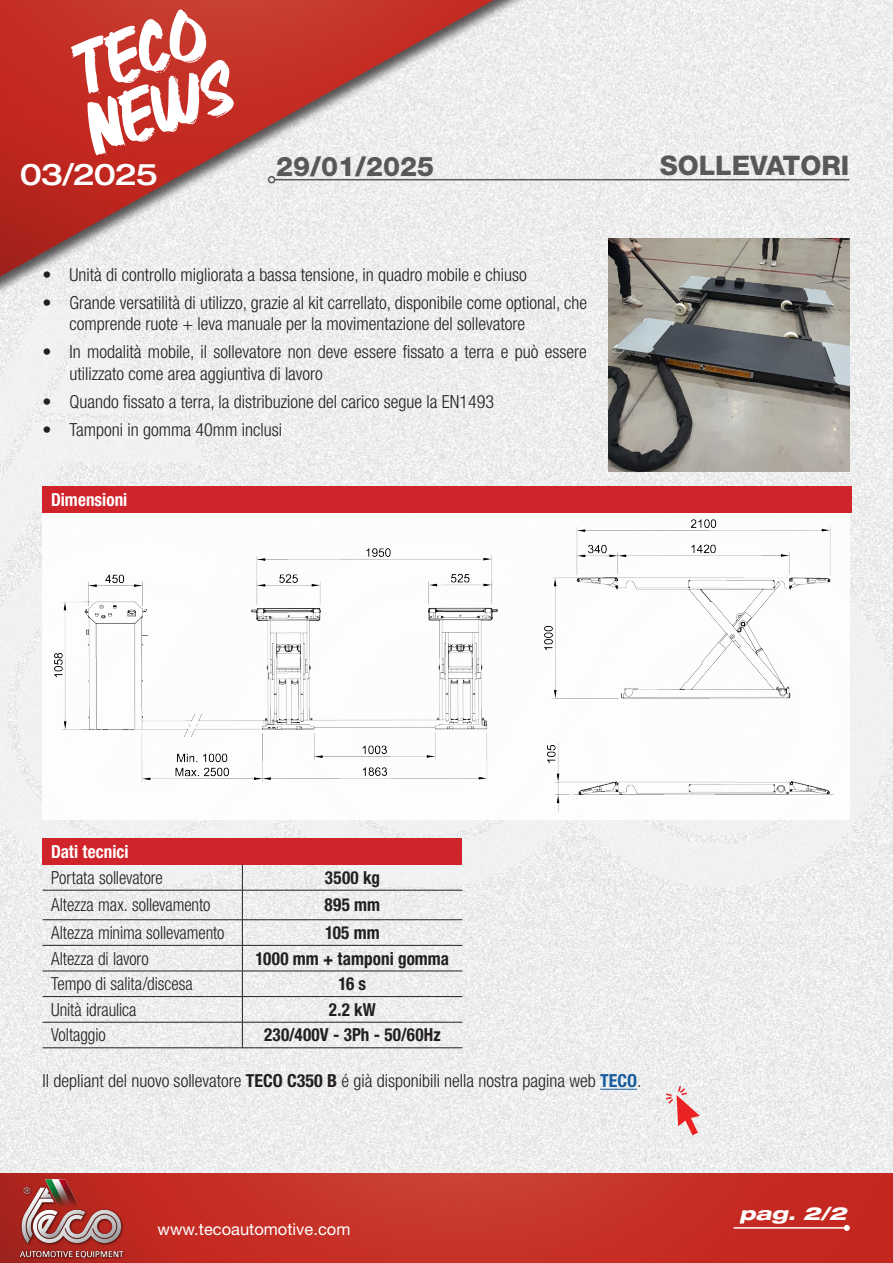
<style>
.page{position:relative;width:893px;height:1263px;background:#fff}
.page>*{position:absolute;margin:0;border:0;box-sizing:border-box;transform-origin:0 0}
.t1{font:500 expanded 30px "Helvetica Neue LT Std";letter-spacing:-.04em;color:#fff}
.t2{font:800 27px "Helvetica Neue LT Std";color:#57585a}
.t3{font:300 condensed 18px/21.6px "Helvetica Neue LT Std";color:#231f20}
.t4{font:300 condensed 18px "Helvetica Neue LT Std";color:#231f20;scale:.95 1}
.t5{font:700 condensed 18px "Helvetica Neue LT Std";letter-spacing:.005em;color:#231f20;scale:.95 1}
.t6{font:700 condensed 18px "Helvetica Neue LT Std";letter-spacing:.005em;color:#fff;scale:.95 1}
.t7{font:italic 800 expanded 18px "Helvetica Neue LT Std";color:#fff;scale:1.09 1}
.t8{font:16.5px "Helvetica Neue LT Std";color:#fff}
.s1{font-weight:700}
.s2{font-weight:700;color:#175d9e}
</style>
<div class="page">
<img style="left:0;top:888px;width:893px;height:285px">
<svg style="left:0;top:415px;width:893px;height:473px;fill:#f0f0f1"></svg>
<img style="left:0;top:1173px;width:893px;height:90px">
<img style="left:18px;top:1176px;width:155px;height:83px">
<hr style="left:733px;top:1227px;width:114px;height:2px;background:#fff">
<svg style="left:844px;top:1225px;width:6px;height:6px"></svg>
<div style="left:0;top:0;width:893px;height:415px;background:#231f20;opacity:.75"></div>
<img style="left:0;top:0;width:893px;height:401px">
<hr style="left:275px;top:179px;width:574px;height:1px;background:#57585a">
<div style="left:268px;top:176px;width:7px;height:7px;border:2px solid #57585a;border-radius:50%"></div>
<svg style="left:70px;top:9px;width:164px;height:146px"></svg>
<div style="left:43px;top:506px;width:807px;height:313px;background:#fff"></div>
<img style="left:608px;top:238px;width:241px;height:234px">
<img style="left:544px;top:520px;width:289px;height:292px">
<img style="left:55px;top:549px;width:443px;height:234px">
<div style="left:43px;top:838px;width:419px;height:26px;background:#d1232a"></div>
<hr style="left:43px;top:890px;width:199px;height:1px;background:#231f20">
<hr style="left:242px;top:890px;width:220px;height:1px;background:#231f20">
<hr style="left:43px;top:919px;width:199px;height:1px;background:#231f20">
<hr style="left:242px;top:919px;width:220px;height:1px;background:#231f20">
<hr style="left:43px;top:945px;width:199px;height:1px;background:#231f20">
<hr style="left:242px;top:945px;width:220px;height:1px;background:#231f20">
<hr style="left:43px;top:971px;width:199px;height:1px;background:#231f20">
<hr style="left:242px;top:971px;width:220px;height:1px;background:#231f20">
<hr style="left:43px;top:996px;width:199px;height:1px;background:#231f20">
<hr style="left:242px;top:996px;width:220px;height:1px;background:#231f20">
<hr style="left:43px;top:1022px;width:199px;height:1px;background:#231f20">
<hr style="left:242px;top:1022px;width:220px;height:1px;background:#231f20">
<svg style="left:242px;top:864px;width:1px;height:183px"></svg>
<hr style="left:43px;top:1047px;width:199px;height:1px;background:#231f20">
<hr style="left:242px;top:1047px;width:220px;height:1px;background:#231f20">
<div style="left:43px;top:487px;width:809px;height:26px;background:#d1232a"></div>
<hr style="left:600px;top:1089px;width:37px;height:1px;background:#175d9e">
<svg style="left:666px;top:1086px;width:34px;height:49px"></svg>
<h1 class="t1" style="left:20px;top:155px;width:140px">03/2025</h1>
<h2 class="t2" style="left:276px;top:150px;width:160px">29/01/2025</h2>
<p class="t3" style="left:43px;top:263px;width:486px">• Unità di controllo migliorata a bassa tensione, in quadro mobile e chiuso</p>
<p class="t3" style="left:70px;top:291px;width:519px;text-indent:-27px">• Grande versatilità di utilizzo, grazie al kit carrellato, disponibile come optional, che comprende ruote + leva manuale per la movimentazione del sollevatore</p>
<p class="t3" style="left:70px;top:341px;width:519px;text-indent:-27px">• In modalità mobile, il sollevatore non deve essere fissato a terra e può essere utilizzato come area aggiuntiva di lavoro</p>
<p class="t3" style="left:43px;top:391px;width:453px">• Quando fissato a terra, la distribuzione del carico segue la EN1493</p>
<p class="t3" style="left:43px;top:419px;width:241px">• Tamponi in gomma 40mm inclusi</p>
<p class="t6" style="left:51px;top:489px;width:82px">Dimensioni</p>
<h2 class="t2" style="left:660px;top:149px;width:191px">SOLLEVATORI</h2>
<p class="t6" style="left:51px;top:840px;width:83px">Dati tecnici</p>
<p class="t4" style="left:51px;top:867px;width:119px">Portata sollevatore</p>
<p class="t5" style="left:325px;top:866px;width:59px">3500 kg</p>
<p class="t4" style="left:51px;top:895px;width:169px">Altezza max. sollevamento</p>
<p class="t5" style="left:325px;top:894px;width:60px">895 mm</p>
<p class="t4" style="left:51px;top:922px;width:184px">Altezza minima sollevamento</p>
<p class="t5" style="left:325px;top:922px;width:59px">105 mm</p>
<p class="t4" style="left:51px;top:948px;width:104px">Altezza di lavoro</p>
<p class="t5" style="left:256px;top:947px;width:205px">1000 mm + tamponi gomma</p>
<p class="t4" style="left:51px;top:973px;width:151px">Tempo di salita/discesa</p>
<p class="t5" style="left:339px;top:973px;width:31px">16 s</p>
<p class="t4" style="left:51px;top:999px;width:91px">Unità idraulica</p>
<p class="t5" style="left:329px;top:998px;width:51px">2.2 kW</p>
<p class="t4" style="left:51px;top:1025px;width:59px">Voltaggio</p>
<p class="t5" style="left:264px;top:1024px;width:187px">230/400V - 3Ph - 50/60Hz</p>
<p class="t3" style="left:43px;top:1070px;width:600px">Il depliant del nuovo sollevatore <span class="s1">TECO C350 B</span> é già disponibili nella nostra pagina web <span class="s2">TECO</span>.</p>
<p class="t8" style="left:158px;top:1219px;width:194px">www.tecoautomotive.com</p>
<p class="t7" style="left:740px;top:1202px;width:100px">pag. 2/2</p>
</div>
